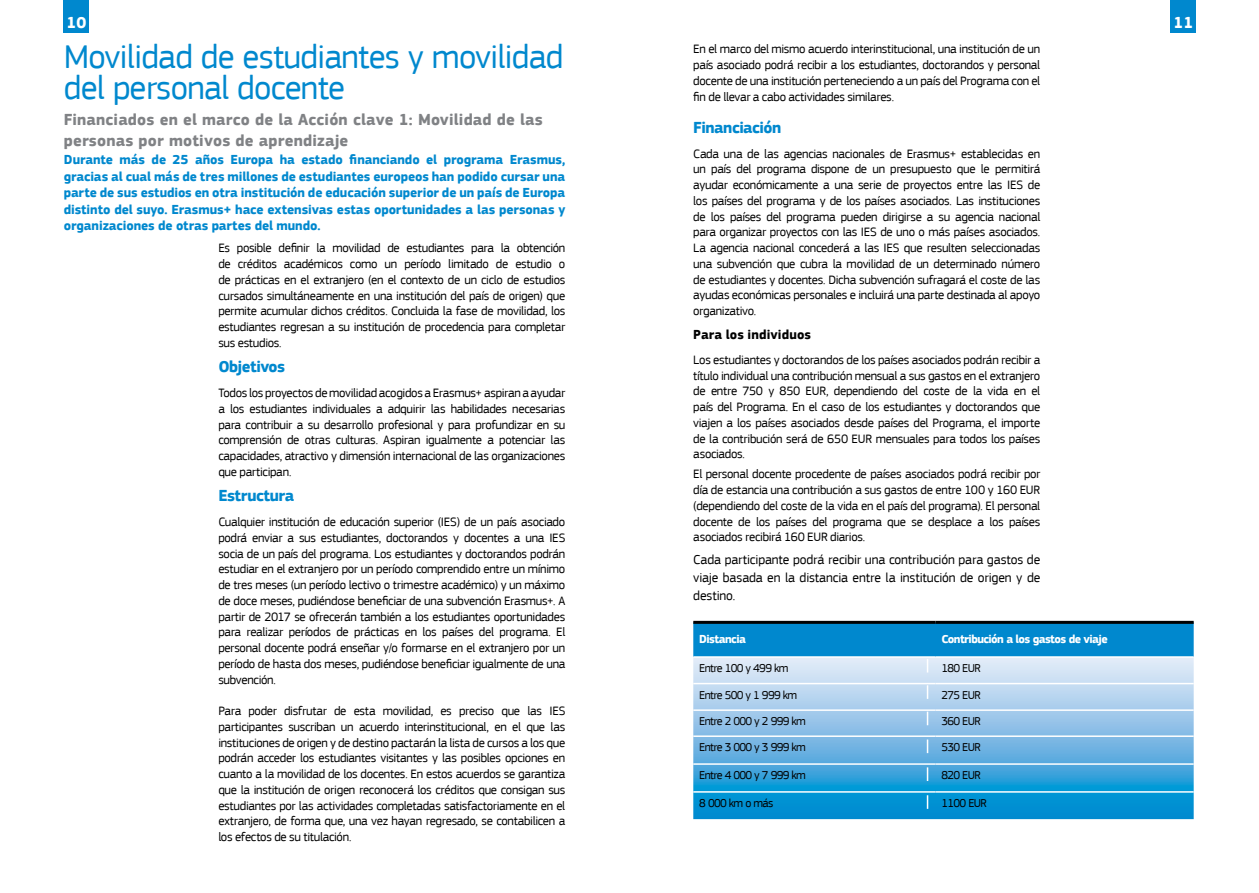
<style>
.page{position:relative;width:1259px;height:893px;background:#fff}
.page>*{position:absolute;margin:0;border:0;box-sizing:border-box;transform-origin:0 0}
.t1{font:34.5px/31.5px "EC Square Sans Pro";letter-spacing:-.02em;color:#0088ce}
.t2{font:700 16.5px/21px "EC Square Sans Pro";letter-spacing:.01em;color:#808285}
.t3{font:700 16.5px "EC Square Sans Pro";letter-spacing:-.03em;color:#0088ce}
.t4{font:700 16.5px "EC Square Sans Pro";color:#fff}
.t5{font:700 13.5px/16.5px "EC Square Sans Pro";letter-spacing:-.005em;color:#0088ce;text-align:justify}
.t6{font:13.5px/18px "EC Square Sans Pro";letter-spacing:-.01em;color:#000;text-align:justify}
.t7{font:700 13.5px "EC Square Sans Pro";letter-spacing:.005em;color:#000}
.t8{font:12.75px/15.8px "EC Square Sans Pro";letter-spacing:-.025em;color:#000;text-align:justify}
.t9{font:12px "EC Square Sans Pro";letter-spacing:-.05em;color:#000}
.t10{font:700 12px "EC Square Sans Pro";letter-spacing:-.05em;color:#fff}
</style>
<div class="page">
<div style="left:64px;top:3px;width:25px;height:30px;background:#0088ce"></div>
<svg style="left:693px;top:672px;width:500px;height:147px;background:#68b4e2"></svg>
<hr style="left:693px;top:621px;width:242px;height:3px;background:#000">
<hr style="left:935px;top:621px;width:258px;height:3px;background:#000">
<hr style="left:693px;top:791px;width:242px;height:2px;background:#fff">
<hr style="left:935px;top:791px;width:258px;height:2px;background:#fff">
<hr style="left:693px;top:763px;width:242px;height:2px;background:#fff">
<hr style="left:935px;top:763px;width:258px;height:2px;background:#fff">
<hr style="left:693px;top:735px;width:242px;height:2px;background:#fff">
<hr style="left:935px;top:735px;width:258px;height:2px;background:#fff">
<hr style="left:693px;top:709px;width:242px;height:2px;background:#fff">
<hr style="left:935px;top:709px;width:258px;height:2px;background:#fff">
<hr style="left:693px;top:683px;width:242px;height:1px;background:#fff">
<hr style="left:935px;top:683px;width:258px;height:1px;background:#fff">
<svg style="left:693px;top:622px;width:500px;height:50px;background:#46a2d3"></svg>
<svg style="left:927px;top:685px;width:1px;height:14px"></svg>
<svg style="left:927px;top:712px;width:1px;height:13px"></svg>
<svg style="left:927px;top:739px;width:1px;height:14px"></svg>
<svg style="left:927px;top:767px;width:1px;height:14px"></svg>
<svg style="left:927px;top:795px;width:1px;height:14px"></svg>
<div style="left:1170px;top:3px;width:26px;height:30px;background:#0088ce"></div>
<div style="left:64px;top:0;width:25px;height:7px;background:#0088ce"></div>
<div style="left:1170px;top:0;width:26px;height:7px;background:#0088ce"></div>
<p class="t4" style="left:67px;top:12px;width:21px">10</p>
<h1 class="t1" style="left:64px;top:41px;width:501px">Movilidad de estudiantes y movilidad del personal docente</h1>
<p class="t2" style="left:64px;top:109px;width:481px">Financiados en el marco de la Acción clave 1: Movilidad de las personas por motivos de aprendizaje</p>
<p class="t5" style="left:64px;top:152px;width:503px">Durante más de 25 años Europa ha estado financiando el programa Erasmus, gracias al cual más de tres millones de estudiantes europeos han podido cursar una parte de sus estudios en otra institución de educación superior de un país de Europa distinto del suyo. Erasmus+ hace extensivas estas oportunidades a las personas y organizaciones de otras partes del mundo.</p>
<p class="t8" style="left:218px;top:240px;width:348px">Es posible definir la movilidad de estudiantes para la obtención de créditos académicos como un período limitado de estudio o de prácticas en el extranjero (en el contexto de un ciclo de estudios cursados simultáneamente en una institución del país de origen) que permite acumular dichos créditos. Concluida la fase de movilidad, los estudiantes regresan a su institución de procedencia para completar sus estudios.</p>
<p class="t3" style="left:218px;top:357px;width:68px">Objetivos</p>
<p class="t8" style="left:218px;top:385px;width:348px">Todos los proyectos de movilidad acogidos a Erasmus+ aspiran a ayudar a los estudiantes individuales a adquirir las habilidades necesarias para contribuir a su desarrollo profesional y para profundizar en su comprensión de otras culturas. Aspiran igualmente a potenciar las capacidades, atractivo y dimensión internacional de las organizaciones que participan.</p>
<p class="t3" style="left:218px;top:486px;width:77px">Estructura</p>
<p class="t8" style="left:218px;top:514px;width:348px">Cualquier institución de educación superior (IES) de un país asociado podrá enviar a sus estudiantes, doctorandos y docentes a una IES socia de un país del programa. Los estudiantes y doctorandos podrán estudiar en el extranjero por un período comprendido entre un mínimo de tres meses (un período lectivo o trimestre académico) y un máximo de doce meses, pudiéndose beneficiar de una subvención Erasmus+. A partir de 2017 se ofrecerán también a los estudiantes oportunidades para realizar períodos de prácticas en los países del programa. El personal docente podrá enseñar y/o formarse en el extranjero por un período de hasta dos meses, pudiéndose beneficiar igualmente de una subvención.</p>
<p class="t8" style="left:218px;top:703px;width:348px">Para poder disfrutar de esta movilidad, es preciso que las IES participantes suscriban un acuerdo interinstitucional, en el que las instituciones de origen y de destino pactarán la lista de cursos a los que podrán acceder los estudiantes visitantes y las posibles opciones en cuanto a la movilidad de los docentes. En estos acuerdos se garantiza que la institución de origen reconocerá los créditos que consigan sus estudiantes por las actividades completadas satisfactoriamente en el extranjero, de forma que, una vez hayan regresado, se contabilicen a los efectos de su titulación.</p>
<p class="t8" style="left:693px;top:41px;width:348px">En el marco del mismo acuerdo interinstitucional, una institución de un país asociado podrá recibir a los estudiantes, doctorandos y personal docente de una institución perteneciendo a un país del Programa con el fin de llevar a cabo actividades similares.</p>
<p class="t3" style="left:693px;top:117px;width:89px">Financiación</p>
<p class="t8" style="left:693px;top:146px;width:348px">Cada una de las agencias nacionales de Erasmus+ establecidas en un país del programa dispone de un presupuesto que le permitirá ayudar económicamente a una serie de proyectos entre las IES de los países del programa y de los países asociados. Las instituciones de los países del programa pueden dirigirse a su agencia nacional para organizar proyectos con las IES de uno o más países asociados.<br>La agencia nacional concederá a las IES que resulten seleccionadas una subvención que cubra la movilidad de un determinado número de estudiantes y docentes. Dicha subvención sufragará el coste de las ayudas económicas personales e incluirá una parte destinada al apoyo organizativo.</p>
<p class="t7" style="left:693px;top:327px;width:119px">Para los individuos</p>
<p class="t8" style="left:693px;top:352px;width:348px">Los estudiantes y doctorandos de los países asociados podrán recibir a título individual una contribución mensual a sus gastos en el extranjero de entre 750 y 850 EUR, dependiendo del coste de la vida en el país del Programa. En el caso de los estudiantes y doctorandos que viajen a los países asociados desde países del Programa, el importe de la contribución será de 650 EUR mensuales para todos los países asociados.</p>
<p class="t8" style="left:693px;top:466px;width:348px">El personal docente procedente de países asociados podrá recibir por día de estancia una contribución a sus gastos de entre 100 y 160 EUR (dependiendo del coste de la vida en el país del programa). El personal docente de los países del programa que se desplace a los países asociados recibirá 160 EUR diarios.</p>
<p class="t6" style="left:693px;top:550px;width:348px">Cada participante podrá recibir una contribución para gastos de viaje basada en la distancia entre la institución de origen y de destino.</p>
<p class="t10" style="left:699px;top:632px;width:48px">Distancia</p>
<p class="t10" style="left:941px;top:632px;width:168px">Contribución a los gastos de viaje</p>
<p class="t9" style="left:699px;top:661px;width:91px">Entre 100 y 499 km</p>
<p class="t9" style="left:941px;top:661px;width:41px">180 EUR</p>
<p class="t9" style="left:699px;top:688px;width:99px">Entre 500 y 1 999 km</p>
<p class="t9" style="left:941px;top:688px;width:41px">275 EUR</p>
<p class="t9" style="left:699px;top:714px;width:108px">Entre 2 000 y 2 999 km</p>
<p class="t9" style="left:941px;top:714px;width:41px">360 EUR</p>
<p class="t9" style="left:699px;top:740px;width:108px">Entre 3 000 y 3 999 km</p>
<p class="t9" style="left:941px;top:740px;width:41px">530 EUR</p>
<p class="t9" style="left:699px;top:768px;width:108px">Entre 4 000 y 7 999 km</p>
<p class="t9" style="left:941px;top:768px;width:41px">820 EUR</p>
<p class="t9" style="left:699px;top:796px;width:76px">8 000 km o más</p>
<p class="t9" style="left:941px;top:796px;width:47px">1100 EUR</p>
<p class="t4" style="left:1173px;top:12px;width:21px">11</p>
</div>
